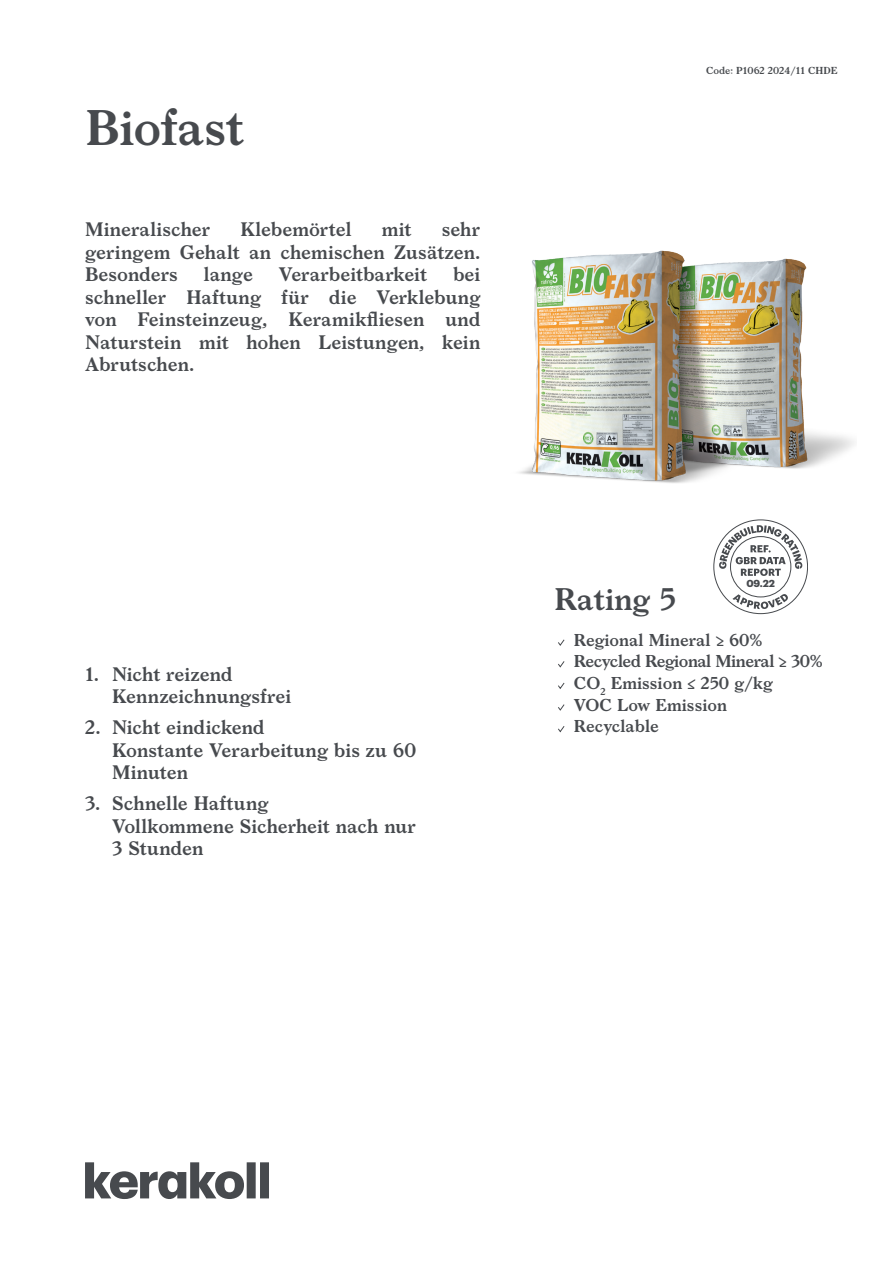
<style>
.page{position:relative;width:893px;height:1263px;background:#fff}
.page>*{position:absolute;margin:0;border:0;box-sizing:border-box;transform-origin:0 0}
.notag_cover_nome_prodotto{font:600 48px "Larish Neue";letter-spacing:-.01em;color:#474a4e}
.cover_eco{font:600 30px "Larish Neue";color:#474a4e}
.cover_descrizione_prodotto{font:600 18.75px/22.5px "Larish Neue";color:#474a4e}
.notag_cover_voci_rating{font:600 16.5px "Larish Neue";color:#474a4e}
.notag_cover_voci_rating-2{font:600 16.5px "Larish Neue";letter-spacing:-.03em;color:#474a4e}
.cover_datareport{font:700 10.05px "Graphik";color:#474a4e}
.t1{font:600 9.75px "Larish Neue";color:#474a4e}
</style>
<div class="page">
<svg style="left:713px;top:519px;width:95px;height:95px"></svg>
<svg style="left:85px;top:1162px;width:184px;height:37px"></svg>
<img style="left:519px;top:250px;width:335px;height:233px">
<svg style="left:558px;top:639px;width:7px;height:7px"></svg>
<svg style="left:558px;top:661px;width:7px;height:7px"></svg>
<svg style="left:558px;top:682px;width:7px;height:7px"></svg>
<svg style="left:558px;top:704px;width:7px;height:7px"></svg>
<svg style="left:558px;top:726px;width:7px;height:7px"></svg>
<p class="notag_cover_nome_prodotto" style="left:85px;top:91px;width:160px">Biofast</p>
<p class="cover_descrizione_prodotto" style="left:85px;top:217px;width:127px">Mineralischer</p>
<p class="cover_descrizione_prodotto" style="left:240px;top:217px;width:113px">Klebemörtel</p>
<p class="cover_descrizione_prodotto" style="left:382px;top:217px;width:31px">mit</p>
<p class="cover_descrizione_prodotto" style="left:85px;top:217px;width:397px;text-align:justify;text-indent:357px">sehr geringem Gehalt an chemischen Zusätzen.<br>Besonders</p>
<p class="cover_descrizione_prodotto" style="left:85px;top:262px;width:397px;text-align:justify;text-indent:368px">bei schneller Haftung für die Verklebung von Feinsteinzeug, Keramikfliesen und Naturstein mit hohen Leistungen, kein Abrutschen.</p>
<p class="cover_descrizione_prodotto" style="left:204px;top:262px;width:51px">lange</p>
<p class="cover_descrizione_prodotto" style="left:279px;top:262px;width:150px">Verarbeitbarkeit</p>
<p class="t1" style="left:706px;top:63px;width:133px">Code: P1062 2024/11 CHDE</p>
<p class="cover_descrizione_prodotto" style="left:112px;top:661px;width:181px;text-indent:-27px">1. Nicht reizend<br>Kennzeichnungsfrei</p>
<p class="cover_descrizione_prodotto" style="left:112px;top:715px;width:306px;text-indent:-27px">2. Nicht eindickend<br>Konstante Verarbeitung bis zu 60<br>Minuten</p>
<p class="cover_descrizione_prodotto" style="left:112px;top:791px;width:305px;text-indent:-27px">3. Schnelle Haftung<br>Vollkommene Sicherheit nach nur<br>3 Stunden</p>
<p class="cover_datareport" style="left:746px;top:575px;width:30px">09.22</p>
<p class="cover_eco" style="left:554px;top:576px;width:123px">Rating 5</p>
<p class="notag_cover_voci_rating" style="left:574px;top:627px;width:190px">Regional Mineral ≥ 60%</p>
<p class="notag_cover_voci_rating-2" style="left:574px;top:649px;width:250px">Recycled Regional Mineral ≥ 30%</p>
<p class="notag_cover_voci_rating" style="left:574px;top:670px;width:200px">CO<sub>2</sub> Emission ≤ 250 g/kg</p>
<p class="notag_cover_voci_rating" style="left:574px;top:692px;width:155px">VOC Low Emission</p>
<p class="notag_cover_voci_rating" style="left:574px;top:713px;width:86px">Recyclable</p>
</div>
